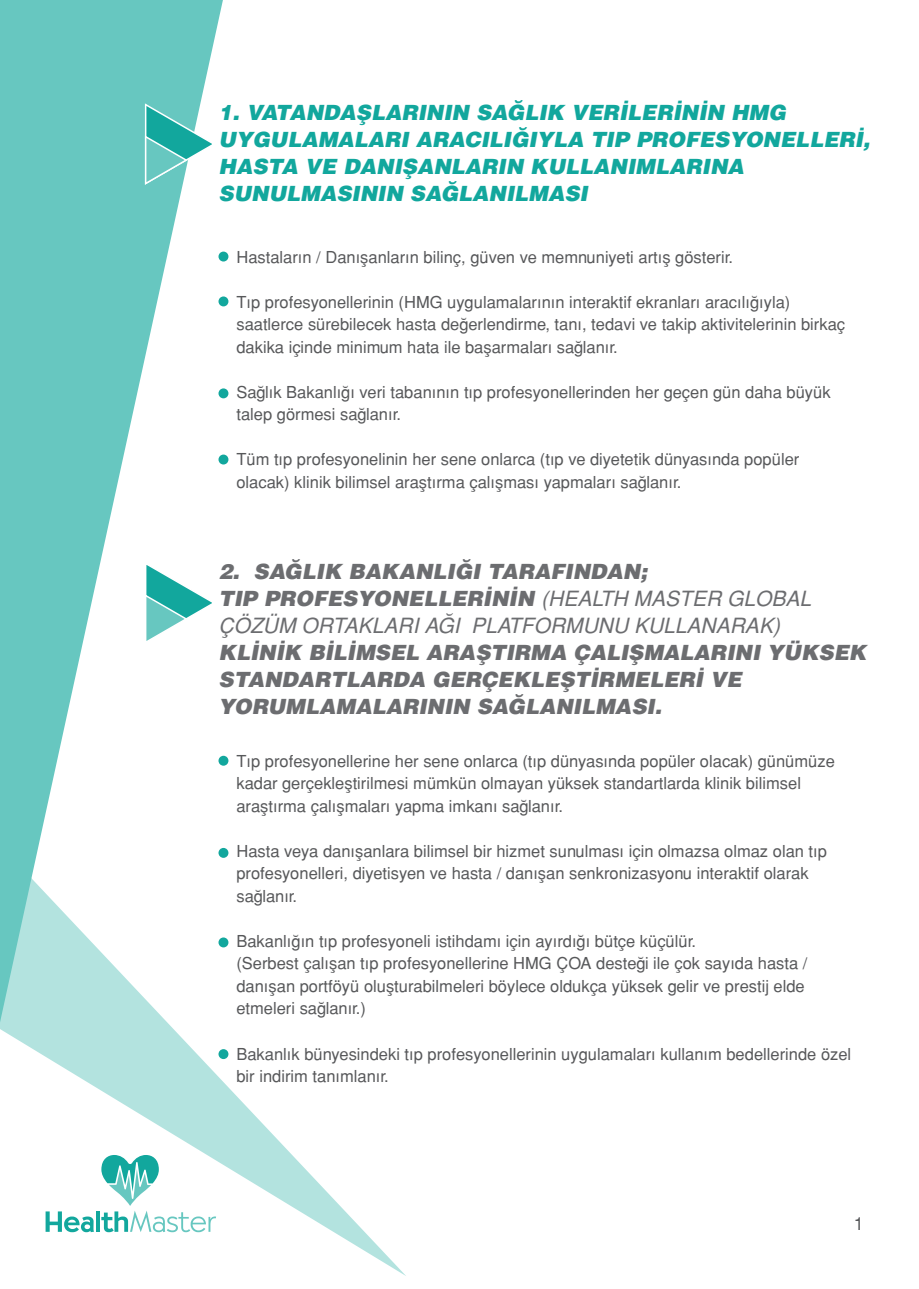
<style>
.page{position:relative;width:919px;height:1289px;background:#fff}
.page>*{position:absolute;margin:0;border:0;box-sizing:border-box;transform-origin:0 0}
.t1{font:21px/27px "Helvetica Black Italic Tr";color:#6c6d70}
.t2{font:21px/27px "Helvetica Black Italic Tr";color:#12a79d}
.t3{font:italic 21px "Helvetica Tr";color:#6c6d70}
.t4{font:18px "Helvetica Normal Tr";color:#57585a}
.t5{font:16.5px/22.5px "Helvetica Normal Tr";color:#57585a}
.s1{font-family:"Helvetica Tr";font-style:italic}
</style>
<div class="page">
<svg style="left:0;top:0;width:223px;height:838px;fill:#67c7c0"></svg>
<svg style="left:0;top:838px;width:406px;height:438px"></svg>
<svg style="left:144px;top:102px;width:72px;height:84px"></svg>
<div style="left:218px;top:251px;width:10px;height:10px;background:#12a79d;border-radius:50%"></div>
<div style="left:218px;top:296px;width:10px;height:10px;background:#12a79d;border-radius:50%"></div>
<div style="left:218px;top:388px;width:10px;height:10px;background:#12a79d;border-radius:50%"></div>
<div style="left:218px;top:454px;width:10px;height:10px;background:#12a79d;border-radius:50%"></div>
<svg style="left:144px;top:561px;width:72px;height:84px"></svg>
<div style="left:218px;top:755px;width:10px;height:10px;background:#12a79d;border-radius:50%"></div>
<svg style="left:218px;top:847px;width:10px;height:10px"></svg>
<div style="left:218px;top:937px;width:10px;height:10px;background:#12a79d;border-radius:50%"></div>
<div style="left:218px;top:1049px;width:10px;height:10px;background:#12a79d;border-radius:50%"></div>
<p class="t2" style="left:218px;top:98px;width:653px">1. VATANDAŞLARININ SAĞLIK VERİLERİNİN HMG UYGULAMALARI ARACILIĞIYLA TIP PROFESYONELLERİ, HASTA VE DANIŞANLARIN KULLANIMLARINA SUNULMASININ SAĞLANILMASI</p>
<p class="t5" style="left:236px;top:245px;width:498px">Hastaların / Danışanların bilinç, güven ve memnuniyeti artış gösterir.</p>
<p class="t5" style="left:236px;top:290px;width:610px">Tıp profesyonellerinin (HMG uygulamalarının interaktif ekranları aracılığıyla) saatlerce sürebilecek hasta değerlendirme, tanı, tedavi ve takip aktivitelerinin birkaç dakika içinde minimum hata ile başarmaları sağlanır.</p>
<p class="t5" style="left:236px;top:380px;width:595px">Sağlık Bakanlığı veri tabanının tıp profesyonellerinden her geçen gün daha büyük talep görmesi sağlanır.</p>
<p class="t5" style="left:236px;top:448px;width:564px">Tüm tıp profesyonelinin her sene onlarca (tıp ve diyetetik dünyasında popüler olacak) klinik bilimsel araştırma çalışması yapmaları sağlanır.</p>
<p class="t1" style="left:218px;top:557px;width:594px">2. SAĞLIK BAKANLIĞI TARAFINDAN;<br>TIP PROFESYONELLERİNİN <span class="s1">(HEALTH MASTER GLOBAL</span></p>
<p class="t3" style="left:218px;top:612px;width:563px">ÇÖZÜM ORTAKLARI AĞI PLATFORMUNU KULLANARAK)</p>
<p class="t1" style="left:218px;top:638px;width:649px">KLİNİK BİLİMSEL ARAŞTIRMA ÇALIŞMALARINI YÜKSEK<br>STANDARTLARDA GERÇEKLEŞTİRMELERİ VE<br>YORUMLAMALARININ SAĞLANILMASI.</p>
<p class="t5" style="left:236px;top:749px;width:600px">Tıp profesyonellerine her sene onlarca (tıp dünyasında popüler olacak) günümüze kadar gerçekleştirilmesi mümkün olmayan yüksek standartlarda klinik bilimsel araştırma çalışmaları yapma imkanı sağlanır.</p>
<p class="t5" style="left:236px;top:839px;width:592px">Hasta veya danışanlara bilimsel bir hizmet sunulması için olmazsa olmaz olan tıp profesyonelleri, diyetisyen ve hasta / danışan senkronizasyonu interaktif olarak sağlanır.</p>
<p class="t5" style="left:236px;top:929px;width:572px">Bakanlığın tıp profesyoneli istihdamı için ayırdığı bütçe küçülür.<br>(Serbest çalışan tıp profesyonellerine HMG ÇOA desteği ile çok sayıda hasta / danışan portföyü oluşturabilmeleri böylece oldukça yüksek gelir ve prestij elde etmeleri sağlanır.)</p>
<p class="t5" style="left:236px;top:1042px;width:616px">Bakanlık bünyesindeki tıp profesyonellerinin uygulamaları kullanım bedellerinde özel bir indirim tanımlanır.</p>
<p class="t4" style="left:853px;top:1213px;width:12px">1</p>
</div>
